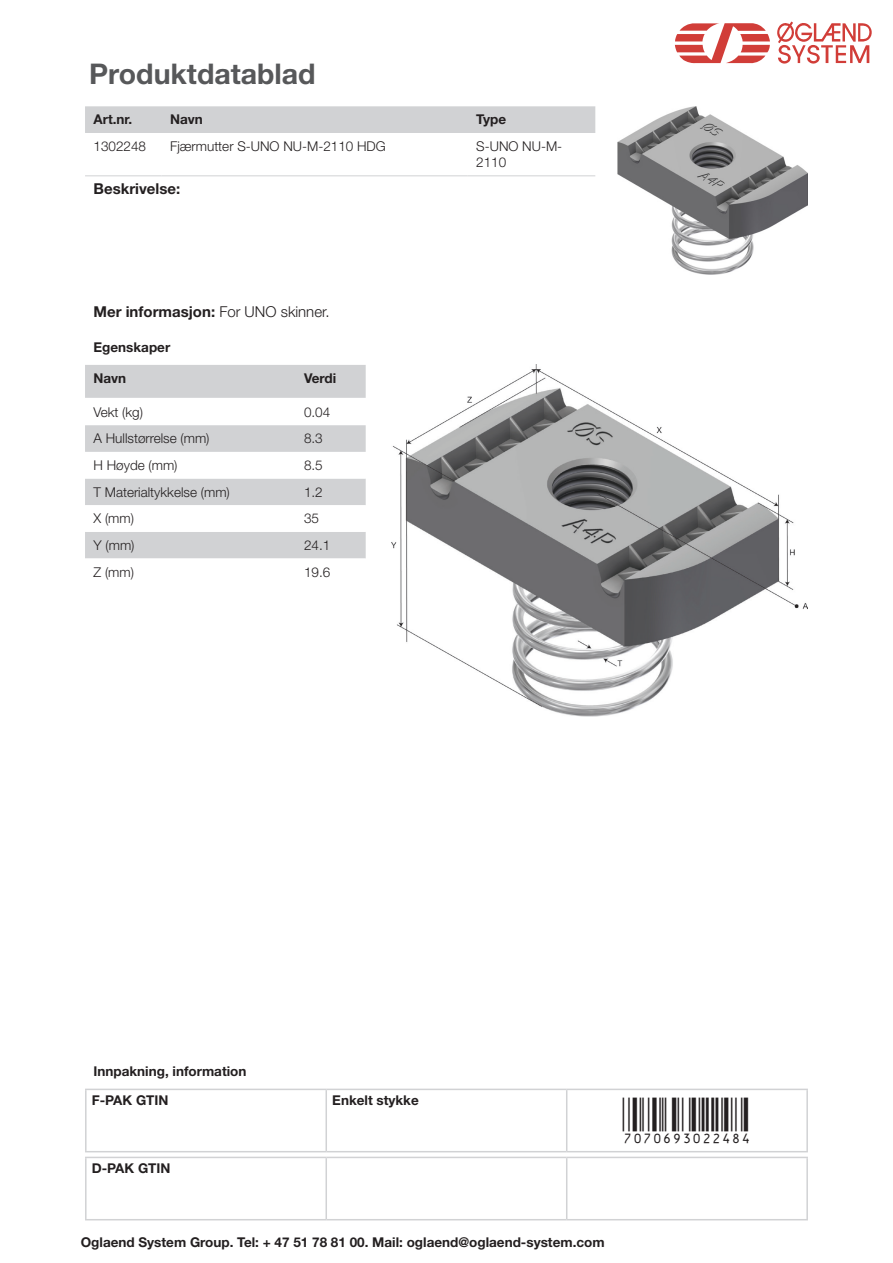
<style>
.page{position:relative;width:893px;height:1263px;background:#fff}
.page>*{position:absolute;margin:0;border:0;box-sizing:border-box;transform-origin:0 0}
.Artikel{font:45px "Viisas EAN Matala";color:#231f20}
.Artikel-2{font:700 28.5px "Helvetica Neue LT Std";color:#57585a}
.Artikel-3{font:700 15px "Helvetica Neue LT Std";color:#231f20}
.Artikel-4{font:700 13.5px/29.1px "Helvetica Neue LT Std";color:#231f20}
.Artikel-5{font:300 13.5px/16.2px "Helvetica Neue LT Std";color:#231f20}
.s1{font-weight:300}
</style>
<div class="page">
<svg style="left:675px;top:23px;width:95px;height:40px"></svg>
<svg style="left:777px;top:21px;width:95px;height:43px"></svg>
<div style="left:85px;top:106px;width:510px;height:27px;background:#d1d2d4"></div>
<hr style="left:85px;top:175px;width:77px;height:1px;background:#d1d2d4">
<hr style="left:162px;top:175px;width:306px;height:1px;background:#d1d2d4">
<hr style="left:468px;top:175px;width:127px;height:1px;background:#d1d2d4">
<img style="left:617px;top:107px;width:191px;height:168px">
<img style="left:391px;top:365px;width:416px;height:352px">
<div style="left:85px;top:365px;width:281px;height:33px;background:#d1d2d4"></div>
<svg style="left:85px;top:425px;width:281px;height:134px"></svg>
<hr style="left:85px;top:1089px;width:241px;height:1px;background:#d1d2d4">
<hr style="left:85px;top:1090px;width:2px;height:61px;background:#d1d2d4">
<hr style="left:326px;top:1089px;width:241px;height:1px;background:#d1d2d4">
<hr style="left:325px;top:1090px;width:2px;height:61px;background:#d1d2d4">
<hr style="left:567px;top:1089px;width:241px;height:1px;background:#d1d2d4">
<hr style="left:566px;top:1090px;width:1px;height:61px;background:#d1d2d4">
<hr style="left:806px;top:1090px;width:2px;height:61px;background:#d1d2d4">
<hr style="left:85px;top:1151px;width:241px;height:1px;background:#d1d2d4">
<hr style="left:326px;top:1151px;width:241px;height:1px;background:#d1d2d4">
<hr style="left:567px;top:1151px;width:241px;height:1px;background:#d1d2d4">
<hr style="left:85px;top:1157px;width:241px;height:1px;background:#d1d2d4">
<hr style="left:85px;top:1158px;width:2px;height:61px;background:#d1d2d4">
<hr style="left:326px;top:1157px;width:241px;height:1px;background:#d1d2d4">
<hr style="left:325px;top:1158px;width:2px;height:61px;background:#d1d2d4">
<hr style="left:567px;top:1157px;width:241px;height:1px;background:#d1d2d4">
<hr style="left:566px;top:1158px;width:1px;height:61px;background:#d1d2d4">
<hr style="left:806px;top:1158px;width:2px;height:61px;background:#d1d2d4">
<hr style="left:85px;top:1219px;width:241px;height:1px;background:#d1d2d4">
<hr style="left:326px;top:1219px;width:241px;height:1px;background:#d1d2d4">
<hr style="left:567px;top:1219px;width:241px;height:1px;background:#d1d2d4">
<p class="Artikel-2" style="left:89px;top:56px;width:228px">Produktdatablad</p>
<p class="Artikel-4" style="left:94px;top:105px;width:40px">Art.nr.</p>
<p class="Artikel-4" style="left:170px;top:105px;width:34px">Navn</p>
<p class="Artikel-4" style="left:476px;top:105px;width:32px">Type</p>
<p class="Artikel-5" style="left:94px;top:138px;width:54px">1302248</p>
<p class="Artikel-5" style="left:170px;top:138px;width:217px">Fjærmutter S-UNO NU-M-2110 HDG</p>
<p class="Artikel-5" style="left:476px;top:138px;width:87px">S-UNO NU-M-<br>2110</p>
<p class="Artikel-3" style="left:94px;top:179px;width:88px">Beskrivelse:</p>
<p class="Artikel-3" style="left:94px;top:302px;width:238px">Mer informasjon: <span class="s1">For UNO skinner.</span></p>
<p class="Artikel-4" style="left:94px;top:332px;width:78px">Egenskaper</p>
<p class="Artikel-4" style="left:94px;top:363px;width:34px">Navn</p>
<p class="Artikel-4" style="left:304px;top:363px;width:34px">Verdi</p>
<p class="Artikel-5" style="left:94px;top:404px;width:51px">Vekt (kg)</p>
<p class="Artikel-5" style="left:304px;top:404px;width:28px">0.04</p>
<p class="Artikel-5" style="left:94px;top:430px;width:118px">A Hullstørrelse (mm)</p>
<p class="Artikel-5" style="left:304px;top:430px;width:20px">8.3</p>
<p class="Artikel-5" style="left:94px;top:457px;width:86px">H Høyde (mm)</p>
<p class="Artikel-5" style="left:304px;top:457px;width:20px">8.5</p>
<p class="Artikel-5" style="left:94px;top:483px;width:138px">T Materialtykkelse (mm)</p>
<p class="Artikel-5" style="left:304px;top:483px;width:20px">1.2</p>
<p class="Artikel-5" style="left:94px;top:510px;width:42px">X (mm)</p>
<p class="Artikel-5" style="left:304px;top:510px;width:17px">35</p>
<p class="Artikel-5" style="left:94px;top:537px;width:42px">Y (mm)</p>
<p class="Artikel-5" style="left:304px;top:537px;width:28px">24.1</p>
<p class="Artikel-5" style="left:94px;top:563px;width:42px">Z (mm)</p>
<p class="Artikel-5" style="left:304px;top:563px;width:28px">19.6</p>
<p class="Artikel-4" style="left:92px;top:1056px;width:156px">Innpakning, information<br>F-PAK GTIN</p>
<p class="Artikel-4" style="left:92px;top:1153px;width:80px">D-PAK GTIN</p>
<p class="Artikel-4" style="left:332px;top:1085px;width:88px">Enkelt stykke</p>
<p class="Artikel" style="left:623px;top:1097px;width:130px">7070693022484</p>
<p class="Artikel-4" style="left:81px;top:1227px;width:525px">Oglaend System Group. Tel: + 47 51 78 81 00. Mail: oglaend@oglaend-system.com</p>
</div>
